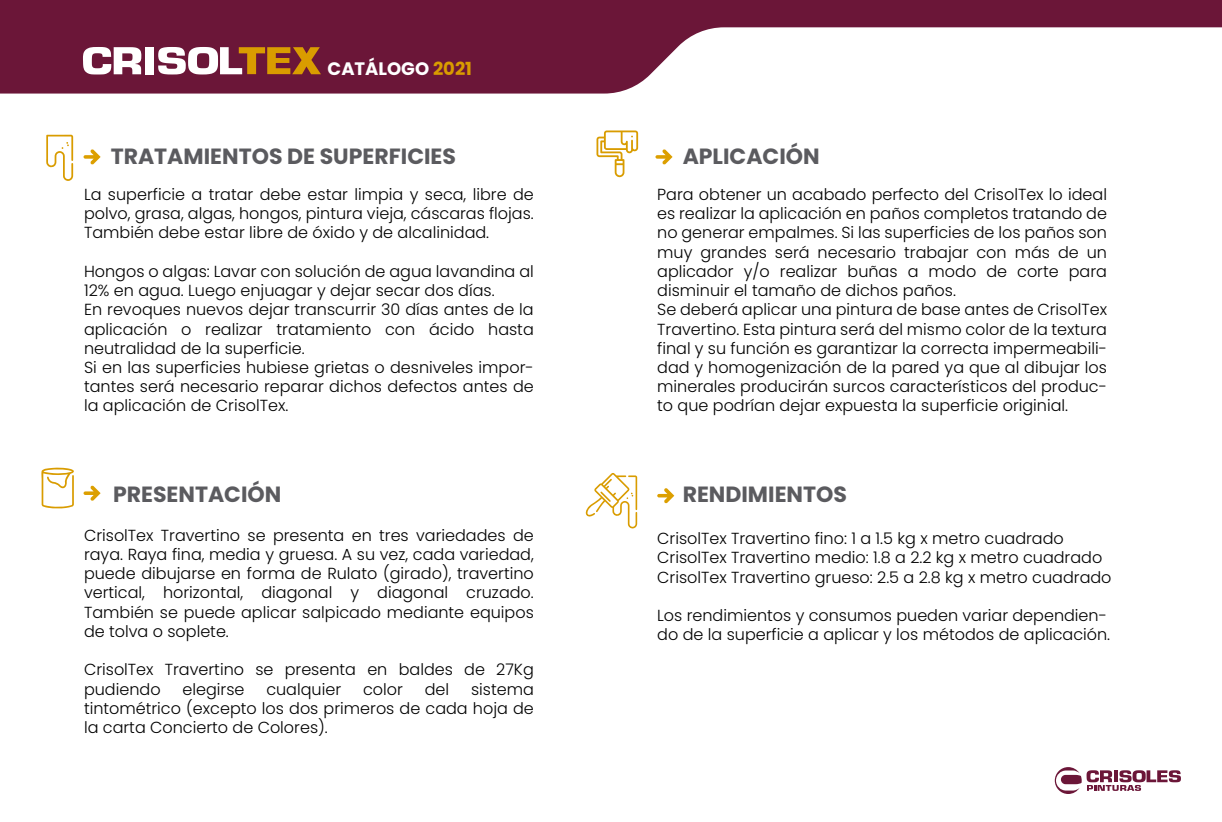
<style>
.page{position:relative;width:1222px;height:822px;background:#fff}
.page>*{position:absolute;margin:0;border:0;box-sizing:border-box;transform-origin:0 0}
.t1{font:700 22px "Poppins";color:#5b5b5f}
.t2{font:700 18px "Poppins";color:#fff}
.t3{font:300 16px/19.2px "Poppins";color:#000}
.s1{color:#d99c00}
</style>
<div class="page">
<svg style="left:596px;top:130px;width:42px;height:47px"></svg>
<svg style="left:0;top:0;width:1221px;height:93px;fill:#6b1638"></svg>
<svg style="left:83px;top:47px;width:58px;height:27px"></svg>
<div style="left:145px;top:47px;width:9px;height:27px;background:#fff"></div>
<svg style="left:158px;top:47px;width:163px;height:27px"></svg>
<svg style="left:1054px;top:767px;width:126px;height:26px"></svg>
<svg style="left:83px;top:149px;width:17px;height:15px"></svg>
<svg style="left:655px;top:149px;width:17px;height:15px"></svg>
<svg style="left:83px;top:485px;width:17px;height:15px"></svg>
<svg style="left:657px;top:488px;width:17px;height:15px"></svg>
<svg style="left:46px;top:135px;width:27px;height:46px"></svg>
<svg style="left:41px;top:467px;width:33px;height:41px"></svg>
<svg style="left:585px;top:473px;width:52px;height:55px"></svg>
<p class="t2" style="left:327px;top:58px;width:146px">CATÁLOGO <span class="s1">2021</span></p>
<h1 class="t1" style="left:111px;top:144px;width:347px">TRATAMIENTOS DE SUPERFICIES</h1>
<h1 class="t1" style="left:682px;top:144px;width:138px">APLICACIÓN</h1>
<p class="t3" style="left:84px;top:185px;width:451px;text-align:justify">La superficie a tratar debe estar limpia y seca, libre de polvo, grasa, algas, hongos, pintura vieja, cáscaras flojas.<br>También debe estar libre de óxido y de alcalinidad.</p>
<p class="t3" style="left:84px;top:261px;width:451px">Hongos o algas: Lavar con solución de agua lavandina al 12% en agua. Luego enjuagar y dejar secar dos días.<br>En revoques nuevos dejar transcurrir 30 días antes de la aplicación o realizar tratamiento con ácido hasta neutralidad de la superficie.<br>Si en las superficies hubiese grietas o desniveles impor&shy;tantes será necesario reparar dichos defectos antes de la aplicación de CrisolTex.</p>
<p class="t3" style="left:657px;top:185px;width:451px">Para obtener un acabado perfecto del CrisolTex lo ideal es realizar la aplicación en paños completos tratando de no generar empalmes. Si las superficies de los paños son muy grandes será necesario trabajar con más de un aplicador y/o realizar buñas a modo de corte para disminuir el tamaño de dichos paños.<br>Se deberá aplicar una pintura de base antes de CrisolTex Travertino. Esta pintura será del mismo color de la textura final y su función es garantizar la correcta impermeabili&shy;dad y homogenización de la pared ya que al dibujar los minerales producirán surcos característicos del produc&shy;to que podrían dejar expuesta la superficie originial.</p>
<h1 class="t1" style="left:113px;top:481px;width:170px">PRESENTACIÓN</h1>
<h1 class="t1" style="left:682px;top:481px;width:166px">RENDIMIENTOS</h1>
<p class="t3" style="left:84px;top:525px;width:451px;text-align:justify">CrisolTex Travertino se presenta en tres variedades de raya. Raya fina, media y gruesa. A su vez, cada variedad, puede dibujarse en forma de Rulato (girado), travertino vertical, horizontal, diagonal y diagonal cruzado.<br>También se puede aplicar salpicado mediante equipos de tolva o soplete.</p>
<p class="t3" style="left:84px;top:659px;width:451px">CrisolTex Travertino se presenta en baldes de 27Kg pudiendo</p>
<p class="t3" style="left:84px;top:679px;width:451px;text-align:justify;text-indent:387px">sistema tintométrico (excepto los dos primeros de cada hoja de la carta Concierto de Colores).</p>
<p class="t3" style="left:182px;top:679px;width:63px">elegirse</p>
<p class="t3" style="left:266px;top:679px;width:76px">cualquier</p>
<p class="t3" style="left:363px;top:679px;width:41px">color</p>
<p class="t3" style="left:425px;top:679px;width:26px">del</p>
<p class="t3" style="left:657px;top:528px;width:456px">CrisolTex Travertino fino: 1 a 1.5 kg x metro cuadrado<br>CrisolTex Travertino medio: 1.8 a 2.2 kg x metro cuadrado<br>CrisolTex Travertino grueso: 2.5 a 2.8 kg x metro cuadrado</p>
<p class="t3" style="left:657px;top:605px;width:454px">Los rendimientos y consumos pueden variar dependien&shy;do de la superficie a aplicar y los métodos de aplicación.</p>
</div>
